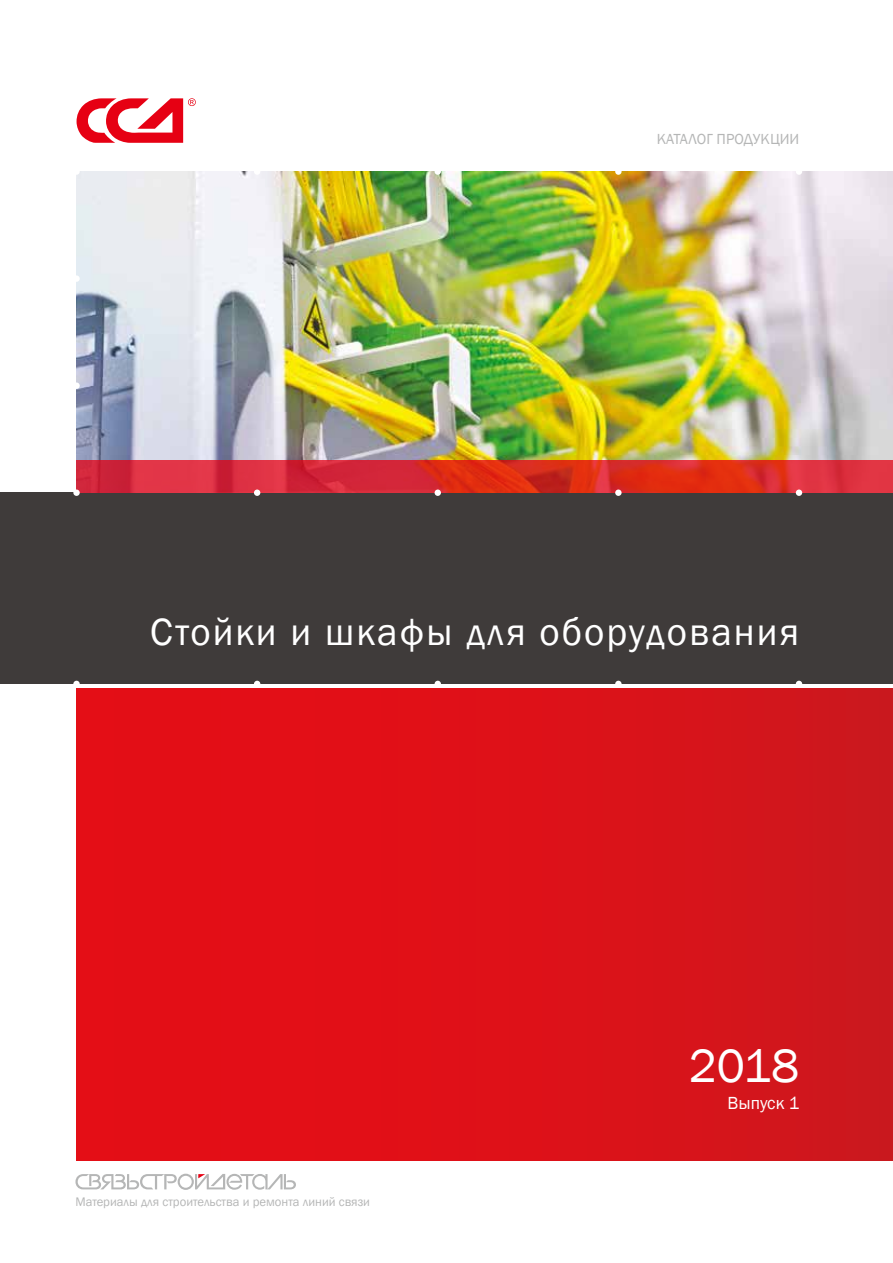
<style>
.page{position:relative;width:893px;height:1263px;background:#fff}
.page>*{position:absolute;margin:0;border:0;box-sizing:border-box;transform-origin:0 0}
.t1{font:48px "Franklin Gothic";color:#fff}
.t2{font:39px "Franklin Gothic";letter-spacing:.05em;color:#fff}
.t3{font:18px "Franklin Gothic";color:#fff}
.t4{font:15px "Franklin Gothic";color:#b5b6b6}
.t5{font:12.75px "Franklin Gothic";color:#b5b6b6}
</style>
<div class="page">
<div style="left:0;top:493px;width:893px;height:191px;background:#3f3b3a"></div>
<img style="left:77px;top:172px;width:816px;height:288px">
<div style="left:77px;top:688px;width:816px;height:473px;background:linear-gradient(to right,#e90c15,#cf171d)"></div>
<svg style="left:77px;top:460px;width:816px;height:33px"></svg>
<svg style="left:77px;top:98px;width:119px;height:45px"></svg>
<svg style="left:75px;top:1174px;width:221px;height:16px"></svg>
<div style="left:73px;top:489px;width:7px;height:7px;background:#fff;border-radius:50%"></div>
<div style="left:796px;top:489px;width:6px;height:7px;background:#fff;border-radius:50%"></div>
<div style="left:615px;top:489px;width:7px;height:7px;background:#fff;border-radius:50%"></div>
<div style="left:435px;top:489px;width:6px;height:7px;background:#fff;border-radius:50%"></div>
<div style="left:254px;top:489px;width:6px;height:7px;background:#fff;border-radius:50%"></div>
<div style="left:73px;top:681px;width:7px;height:6px;background:#fff;border-radius:50%"></div>
<svg style="left:796px;top:681px;width:6px;height:3px"></svg>
<div style="left:615px;top:681px;width:7px;height:6px;background:#fff;border-radius:50%"></div>
<svg style="left:435px;top:681px;width:6px;height:3px"></svg>
<svg style="left:254px;top:681px;width:6px;height:3px"></svg>
<div style="left:73px;top:168px;width:7px;height:7px;background:#fff;border-radius:50%"></div>
<div style="left:796px;top:168px;width:6px;height:7px;background:#fff;border-radius:50%"></div>
<div style="left:615px;top:168px;width:7px;height:7px;background:#fff;border-radius:50%"></div>
<div style="left:435px;top:168px;width:6px;height:7px;background:#fff;border-radius:50%"></div>
<div style="left:254px;top:168px;width:6px;height:7px;background:#fff;border-radius:50%"></div>
<div style="left:73px;top:275px;width:7px;height:7px;background:#fff;border-radius:50%"></div>
<div style="left:73px;top:382px;width:7px;height:7px;background:#fff;border-radius:50%"></div>
<p class="t4" style="left:657px;top:130px;width:144px">КАТАЛОГ ПРОДУКЦИИ</p>
<h2 class="t2" style="left:150px;top:607px;width:651px">Стойки и шкафы для оборудования</h2>
<p class="t5" style="left:75px;top:1194px;width:296px">Материалы для строительства и ремонта линий связи</p>
<h1 class="t1" style="left:689px;top:1036px;width:112px">2018</h1>
<h3 class="t3" style="left:727px;top:1092px;width:73px">Выпуск 1</h3>
</div>
